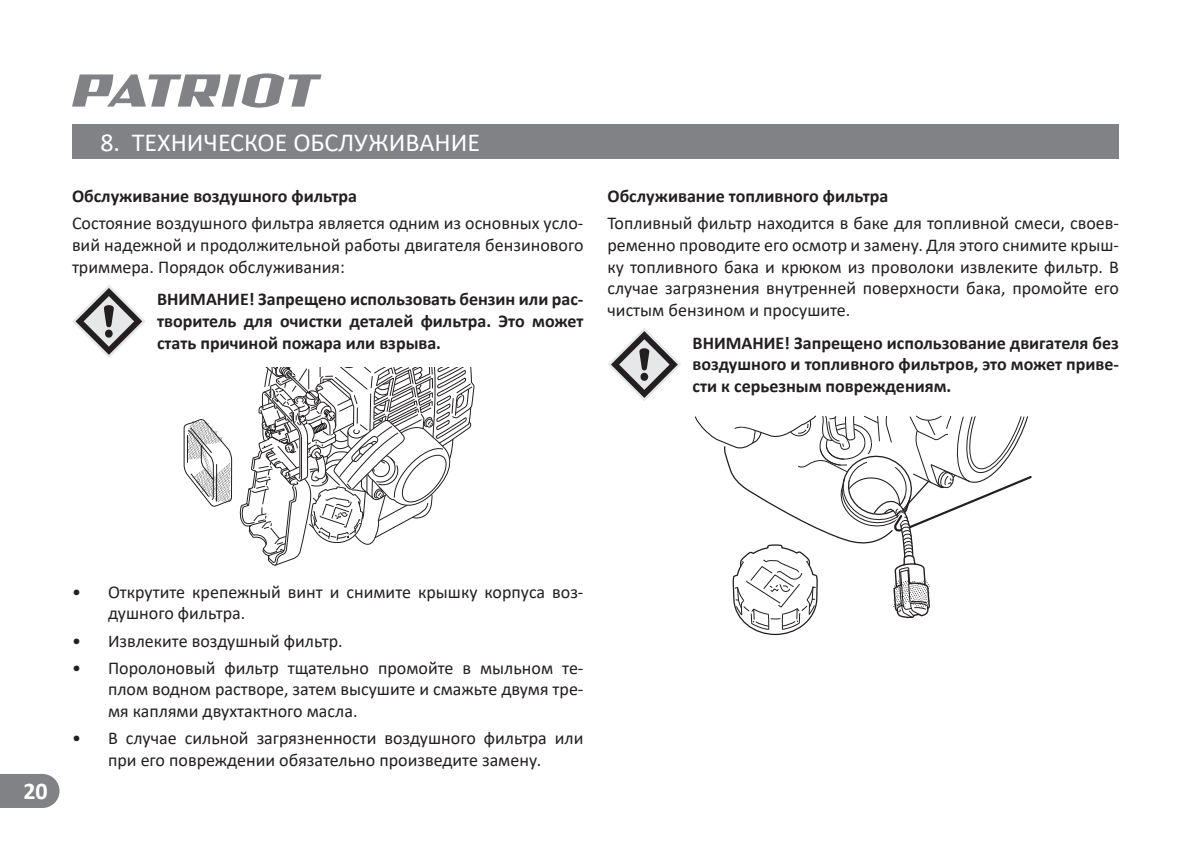
<style>
.page{position:relative;width:1191px;height:842px;background:#fff}
.page>*{position:absolute;margin:0;border:0;box-sizing:border-box;transform-origin:0 0}
.t1{font:26px "Calibri";color:#fff}
.t2{font:700 24px "Calibri";color:#fff}
.t3{font:18px/21.6px "Calibri";color:#231f20;text-align:justify}
.t4{font:700 18px/21.6px "Calibri";color:#231f20;text-align:justify}
</style>
<div class="page">
<svg style="left:72px;top:73px;width:249px;height:35px"></svg>
<div style="left:72px;top:124px;width:1047px;height:34px;background:#808285"></div>
<svg style="left:0;top:774px;width:60px;height:34px;background:#888a8d"></svg>
<svg style="left:183px;top:419px;width:50px;height:87px"></svg>
<svg style="left:240px;top:368px;width:234px;height:198px"></svg>
<svg style="left:72px;top:285px;width:74px;height:73px"></svg>
<svg style="left:694px;top:415px;width:338px;height:221px"></svg>
<svg style="left:608px;top:328px;width:73px;height:73px"></svg>
<h1 class="t1" style="left:100px;top:124px;width:381px">8. ТЕХНИЧЕСКОЕ ОБСЛУЖИВАНИЕ</h1>
<p class="t4" style="left:72px;top:185px;width:286px">Обслуживание воздушного фильтра</p>
<p class="t3" style="left:72px;top:212px;width:513px">Состояние воздушного фильтра является одним из основных усло&shy;вий надежной и продолжительной работы двигателя бензинового триммера. Порядок обслуживания:</p>
<p class="t4" style="left:157px;top:288px;width:428px">ВНИМАНИЕ! Запрещено использовать бензин или рас&shy;творитель для очистки деталей фильтра. Это может стать причиной пожара или взрыва.</p>
<p class="t4" style="left:607px;top:185px;width:282px">Обслуживание топливного фильтра</p>
<p class="t3" style="left:607px;top:212px;width:513px">Топливный фильтр находится в баке для топливной смеси, своев&shy;ременно проводите его осмотр и замену. Для этого снимите крыш&shy;ку топливного бака и крюком из проволоки извлеките фильтр. В случае загрязнения внутренней поверхности бака, промойте его чистым бензином и просушите.</p>
<p class="t4" style="left:692px;top:332px;width:428px">ВНИМАНИЕ! Запрещено использование двигателя без воздушного и топливного фильтров, это может приве&shy;сти к серьезным повреждениям.</p>
<h2 class="t2" style="left:23px;top:774px;width:26px">20</h2>
<p class="t3" style="left:108px;top:580px;width:477px;text-indent:-36px">• Открутите крепежный винт и снимите крышку корпуса воз&shy;душного фильтра.</p>
<p class="t3" style="left:72px;top:629px;width:272px">• Извлеките воздушный фильтр.</p>
<p class="t3" style="left:108px;top:656px;width:477px;text-indent:-36px">• Поролоновый фильтр тщательно промойте в мыльном те&shy;плом водном растворе, затем высушите и смажьте двумя тре&shy;мя каплями двухтактного масла.</p>
<p class="t3" style="left:72px;top:727px;width:513px;text-align:center">• В случае сильной загрязненности воздушного фильтра или при его повреждении обязательно произведите замену.</p>
</div>
